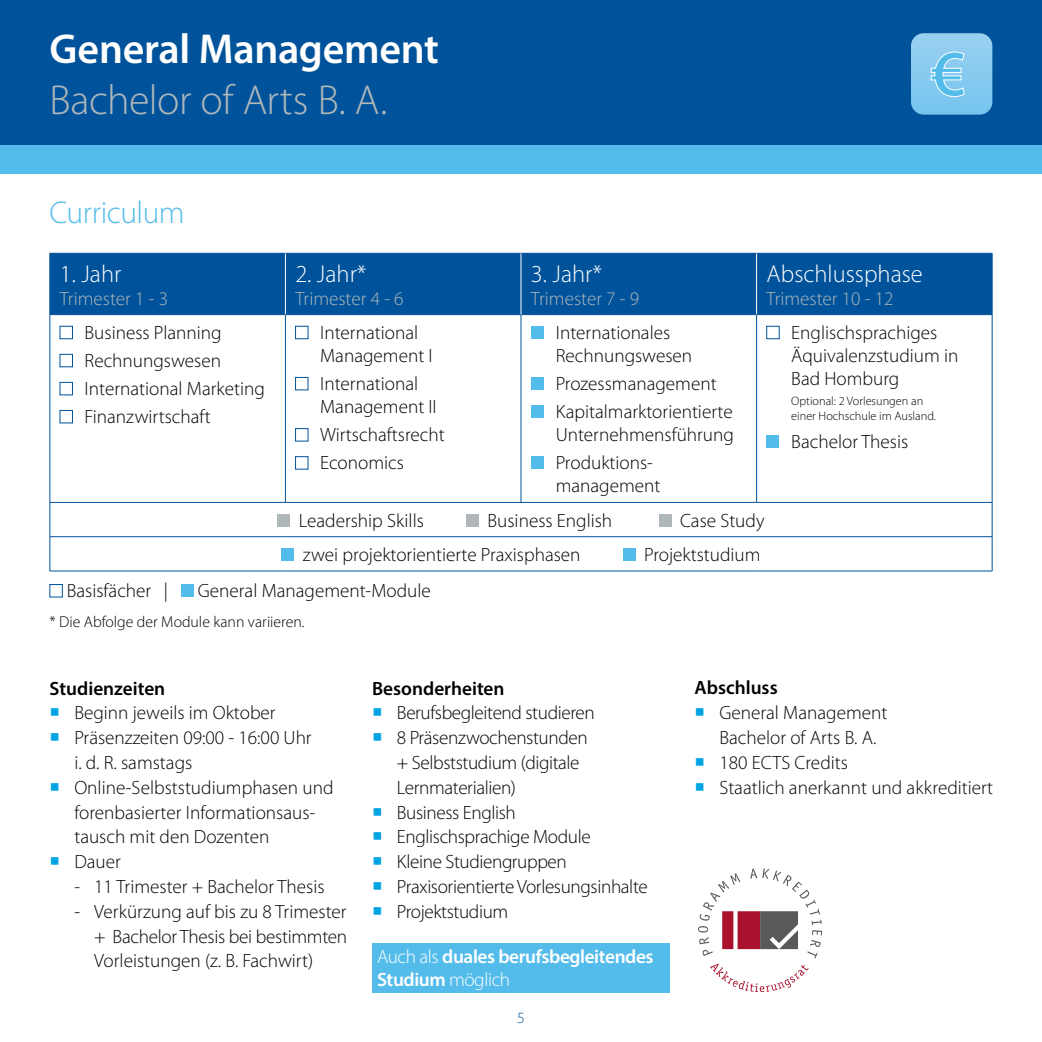
<style>
.page{position:relative;width:1042px;height:1042px;background:#fff}
.page>*{position:absolute;margin:0;border:0;box-sizing:border-box;transform-origin:0 0}
.t1{font:300 42px "Myriad Pro";letter-spacing:-.01em;color:#b0b7bb}
.t2{font:600 42px "Myriad Pro";letter-spacing:-.005em;color:#fff}
.t3{font:300 31.5px "Myriad Pro";letter-spacing:-.015em;color:#54bceb}
.t4{font:300 24.5px "Myriad Pro";color:#fff}
.t5{font:300 19.25px/24.8px "Myriad Pro";color:#000}
.t6{font:300 19.25px/24.8px "Myriad Pro";letter-spacing:-.02em;color:#000}
.t7{font:300 19.25px "Myriad Pro";color:#b0b7bb}
.t8{font:600 19.25px/23.1px "Myriad Pro";letter-spacing:-.02em;color:#fff}
.t9{font:600 19.25px "Myriad Pro";color:#000}
.t10{font:300 15.75px "Myriad Pro";color:#000}
.t11{font:300 15.75px "Myriad Pro";color:#00539b}
.t12{font:300 12.25px/14.7px "Myriad Pro";color:#000}
.s1{font-weight:300}
</style>
<div class="page">
<div style="left:0;top:0;width:1042px;height:158px;background:#00539b"></div>
<div style="left:0;top:146px;width:1042px;height:28px;background:#54bceb"></div>
<svg style="left:911px;top:33px;width:81px;height:82px;background:#83c7ed"></svg>
<svg style="left:698px;top:868px;width:124px;height:124px"></svg>
<div style="left:51px;top:254px;width:941px;height:60px;background:#00539b"></div>
<hr style="left:50px;top:253px;width:235px;height:1px;background:#00539b">
<hr style="left:50px;top:253px;width:1px;height:61px;background:#00539b">
<hr style="left:285px;top:253px;width:236px;height:1px;background:#00539b">
<hr style="left:521px;top:253px;width:235px;height:1px;background:#00539b">
<hr style="left:756px;top:253px;width:236px;height:1px;background:#00539b">
<hr style="left:992px;top:253px;width:1px;height:61px;background:#00539b">
<hr style="left:50px;top:314px;width:235px;height:1px;background:#00539b">
<hr style="left:50px;top:315px;width:1px;height:187px;background:#00539b">
<hr style="left:285px;top:314px;width:236px;height:1px;background:#00539b">
<hr style="left:285px;top:315px;width:1px;height:187px;background:#00539b">
<hr style="left:521px;top:314px;width:235px;height:1px;background:#00539b">
<hr style="left:521px;top:315px;width:1px;height:187px;background:#00539b">
<hr style="left:756px;top:314px;width:236px;height:1px;background:#00539b">
<hr style="left:756px;top:315px;width:1px;height:187px;background:#00539b">
<hr style="left:992px;top:315px;width:1px;height:187px;background:#00539b">
<hr style="left:50px;top:502px;width:235px;height:1px;background:#00539b">
<hr style="left:50px;top:503px;width:1px;height:33px;background:#00539b">
<hr style="left:285px;top:502px;width:236px;height:1px;background:#00539b">
<hr style="left:521px;top:502px;width:235px;height:1px;background:#00539b">
<hr style="left:756px;top:502px;width:236px;height:1px;background:#00539b">
<hr style="left:992px;top:503px;width:1px;height:33px;background:#00539b">
<hr style="left:285px;top:253px;width:1px;height:61px;background:#fff">
<hr style="left:521px;top:253px;width:1px;height:61px;background:#fff">
<hr style="left:756px;top:253px;width:1px;height:61px;background:#fff">
<hr style="left:50px;top:536px;width:235px;height:1px;background:#00539b">
<hr style="left:50px;top:537px;width:1px;height:34px;background:#00539b">
<hr style="left:285px;top:536px;width:236px;height:1px;background:#00539b">
<hr style="left:521px;top:536px;width:235px;height:1px;background:#00539b">
<hr style="left:756px;top:536px;width:236px;height:1px;background:#00539b">
<hr style="left:992px;top:537px;width:1px;height:34px;background:#00539b">
<hr style="left:50px;top:571px;width:235px;height:1px;background:#00539b">
<hr style="left:285px;top:571px;width:236px;height:1px;background:#00539b">
<hr style="left:521px;top:571px;width:235px;height:1px;background:#00539b">
<hr style="left:756px;top:571px;width:236px;height:1px;background:#00539b">
<div style="left:60px;top:326px;width:13px;height:13px;border:1px solid #00539b"></div>
<div style="left:60px;top:354px;width:13px;height:13px;border:1px solid #00539b"></div>
<div style="left:60px;top:382px;width:13px;height:13px;border:1px solid #00539b"></div>
<div style="left:60px;top:410px;width:13px;height:13px;border:1px solid #00539b"></div>
<div style="left:295px;top:326px;width:13px;height:13px;border:1px solid #00539b"></div>
<div style="left:295px;top:377px;width:13px;height:13px;border:1px solid #00539b"></div>
<div style="left:295px;top:428px;width:13px;height:13px;border:1px solid #00539b"></div>
<div style="left:295px;top:456px;width:13px;height:13px;border:1px solid #00539b"></div>
<div style="left:531px;top:326px;width:13px;height:13px;background:#54bceb"></div>
<div style="left:531px;top:377px;width:13px;height:13px;background:#54bceb"></div>
<div style="left:531px;top:405px;width:13px;height:13px;background:#54bceb"></div>
<div style="left:531px;top:456px;width:13px;height:13px;background:#54bceb"></div>
<div style="left:766px;top:326px;width:13px;height:13px;border:1px solid #00539b"></div>
<div style="left:766px;top:435px;width:13px;height:13px;background:#54bceb"></div>
<div style="left:277px;top:514px;width:13px;height:13px;background:#b0b7bb"></div>
<div style="left:466px;top:514px;width:13px;height:13px;background:#b0b7bb"></div>
<div style="left:659px;top:514px;width:12px;height:13px;background:#b0b7bb"></div>
<div style="left:281px;top:548px;width:13px;height:13px;background:#54bceb"></div>
<div style="left:623px;top:548px;width:13px;height:13px;background:#54bceb"></div>
<div style="left:50px;top:584px;width:13px;height:13px;background:#fff;border:1px solid #00539b"></div>
<div style="left:181px;top:584px;width:13px;height:13px;background:#54bceb"></div>
<div style="left:372px;top:943px;width:298px;height:49px;background:#54bceb"></div>
<h1 class="t2" style="left:50px;top:23px;width:391px">General Management</h1>
<h1 class="t1" style="left:50px;top:74px;width:339px">Bachelor of Arts B. A.</h1>
<h2 class="t3" style="left:50px;top:194px;width:137px">Curriculum</h2>
<p class="t4" style="left:60px;top:259px;width:63px">1. Jahr</p>
<p class="t7" style="left:60px;top:287px;width:110px">Trimester 1 - 3</p>
<p class="t4" style="left:295px;top:259px;width:73px">2. Jahr*</p>
<p class="t7" style="left:295px;top:287px;width:110px">Trimester 4 - 6</p>
<p class="t5" style="left:85px;top:318px;width:182px;line-height:28px">Business Planning<br>Rechnungswesen<br>International Marketing<br>Finanzwirtschaft</p>
<p class="t5" style="left:320px;top:321px;width:114px;line-height:23.1px">International<br>Management I</p>
<p class="t5" style="left:320px;top:372px;width:118px;line-height:23.1px">International<br>Management II</p>
<p class="t5" style="left:320px;top:421px;width:126px;line-height:28px">Wirtschaftsrecht<br>Economics</p>
<p class="t4" style="left:531px;top:259px;width:73px">3. Jahr*</p>
<p class="t7" style="left:531px;top:287px;width:110px">Trimester 7 - 9</p>
<p class="t5" style="left:556px;top:321px;width:138px;line-height:23.1px">Internationales<br>Rechnungswesen</p>
<p class="t5" style="left:556px;top:369px;width:178px;line-height:28px">Prozessmanagement<br>Kapitalmarktorientierte</p>
<p class="t5" style="left:556px;top:421px;width:180px;line-height:28px">Unternehmensführung<br>Produktions-</p>
<p class="t5" style="left:556px;top:473px;width:106px">management</p>
<p class="t4" style="left:766px;top:259px;width:158px">Abschlussphase</p>
<p class="t7" style="left:766px;top:287px;width:129px">Trimester 10 - 12</p>
<p class="t5" style="left:791px;top:321px;width:169px;line-height:23.1px">Englischsprachiges<br>Äquivalenzstudium in<br>Bad Homburg</p>
<p class="t12" style="left:791px;top:393px;width:146px">Optional: 2 Vorlesungen an einer Hochschule im Ausland.</p>
<p class="t5" style="left:791px;top:428px;width:119px">Bachelor Thesis</p>
<p class="t5" style="left:299px;top:508px;width:127px">Leadership Skills</p>
<p class="t5" style="left:487px;top:508px;width:126px">Business English</p>
<p class="t5" style="left:680px;top:508px;width:86px">Case Study</p>
<p class="t5" style="left:303px;top:542px;width:279px">zwei projektorientierte Praxisphasen</p>
<p class="t5" style="left:644px;top:542px;width:118px">Projektstudium</p>
<p class="t5" style="left:67px;top:578px;width:103px">Basisfächer |</p>
<p class="t5" style="left:198px;top:578px;width:234px">General Management-Module</p>
<p class="t10" style="left:50px;top:612px;width:256px">* Die Abfolge der Module kann variieren.</p>
<p class="t9" style="left:50px;top:676px;width:117px">Studienzeiten</p>
<p class="t5" style="left:74px;top:700px;width:261px">Beginn jeweils im Oktober<br>Präsenzzeiten 09:00 - 16:00 Uhr<br>i. d. R. samstags<br>Online-Selbststudiumphasen und forenbasierter Informationsaus&shy;tausch mit den Dozenten<br>Dauer</p>
<p class="t5" style="left:74px;top:874px;width:252px">- 11 Trimester + Bachelor Thesis</p>
<p class="t5" style="left:94px;top:899px;width:254px;text-align:justify;text-indent:-20px">- Verkürzung auf bis zu 8 Trimester + Bachelor Thesis bei bestimmten Vorleistungen (z. B. Fachwirt)</p>
<p class="t9" style="left:372px;top:676px;width:134px">Besonderheiten</p>
<p class="t6" style="left:397px;top:700px;width:252px">Berufsbegleitend studieren<br>8 Präsenzwochenstunden<br>+ Selbststudium (digitale<br>Lernmaterialien)<br>Business English<br>Englischsprachige Module<br>Kleine Studiengruppen<br>Praxisorientierte Vorlesungsinhalte<br>Projektstudium</p>
<p class="t8" style="left:377px;top:944px;width:278px"><span class="s1">Auch als</span> duales berufsbegleitendes<br>Studium <span class="s1">möglich</span></p>
<p class="t11" style="left:517px;top:1008px;width:9px">5</p>
<p class="t9" style="left:694px;top:676px;width:85px">Abschluss</p>
<p class="t5" style="left:719px;top:700px;width:275px">General Management<br>Bachelor of Arts B. A.<br>180 ECTS Credits<br>Staatlich anerkannt und akkreditiert</p>
</div>
